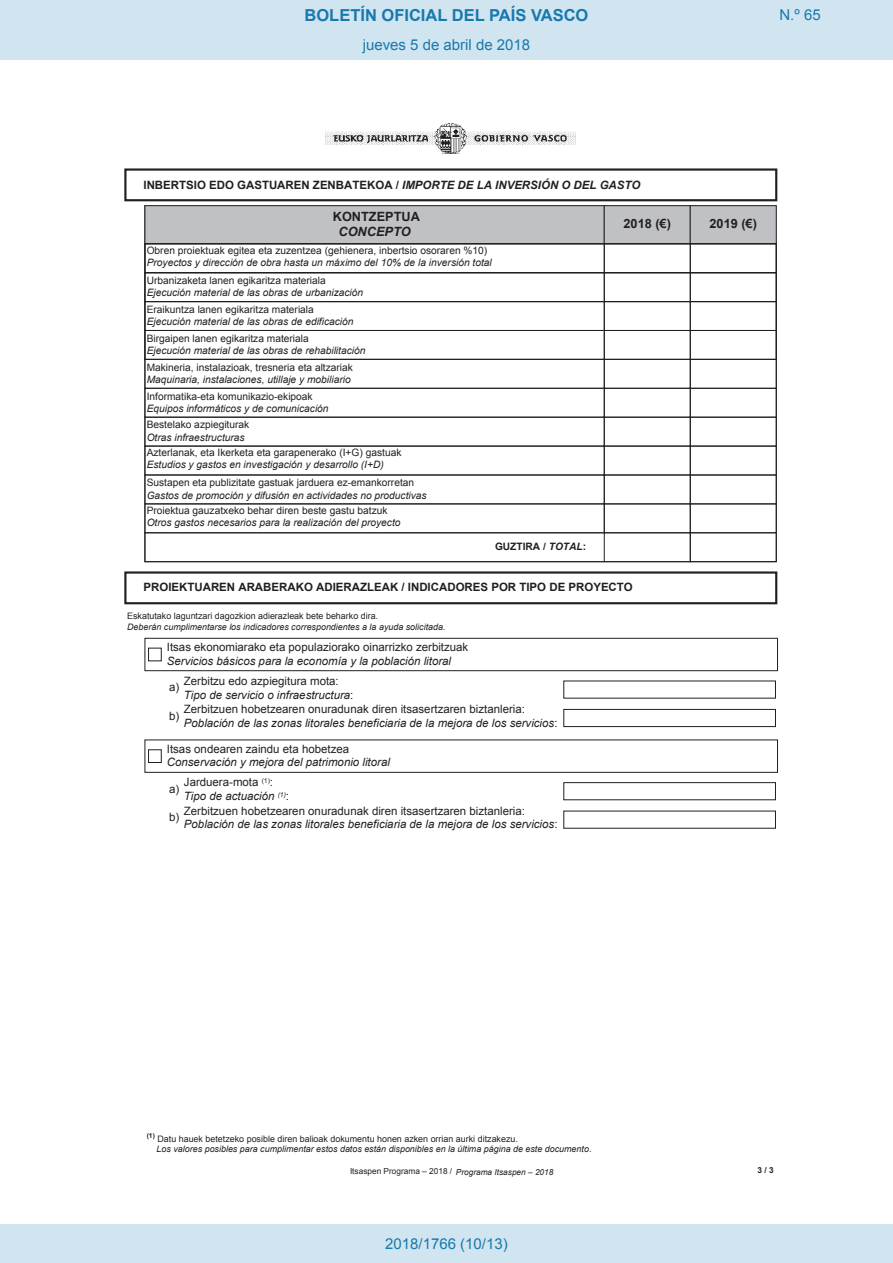
<style>
.page{position:relative;width:893px;height:1263px;background:#fff}
.page>*{position:absolute;margin:0;border:0;box-sizing:border-box;transform-origin:0 0}
.t1{font:700 16.5px "Arial";color:#1879ad}
.Paginacion_Centro{font:15px "Arial";color:#1879ad}
.t2{font:700 12.75px/15.3px "Arial";color:#231f20;text-align:center}
.t3{font:italic 11.4px/13.8px "Arial";color:#231f20}
.t4{font:11.4px/13.8px "Arial";color:#231f20}
.t5{font:700 11.4px "Arial";color:#231f20}
.t6{font:10.2px/12.3px "Arial";color:#231f20}
.t7{font:italic 10.2px/12.3px "Arial";color:#231f20}
.t8{font:700 10.2px "Arial";color:#231f20}
.t9{font:italic 8.85px/10.8px "Arial";color:#231f20}
.t10{font:8.25px "Arial";color:#231f20}
.t11{font:700 8.25px "Arial";color:#231f20}
.s1{font-style:italic}
.s2{font-style:normal}
</style>
<div class="page">
<img style="left:325px;top:123px;width:251px;height:30px">
<div style="left:124px;top:168px;width:653px;height:33px;border:2px solid #231f20"></div>
<div style="left:145px;top:206px;width:459px;height:38px;background:#c0c1c4"></div>
<div style="left:145px;top:205px;width:460px;height:39px;border:1px solid #231f20"></div>
<div style="left:604px;top:206px;width:86px;height:38px;background:#c0c1c4"></div>
<div style="left:604px;top:205px;width:87px;height:39px;border:1px solid #231f20"></div>
<div style="left:690px;top:206px;width:86px;height:38px;background:#c0c1c4"></div>
<div style="left:690px;top:205px;width:87px;height:39px;border:1px solid #231f20"></div>
<div style="left:145px;top:243px;width:460px;height:30px;border:1px solid #231f20"></div>
<div style="left:604px;top:243px;width:87px;height:30px;border:1px solid #231f20"></div>
<div style="left:690px;top:243px;width:87px;height:30px;border:1px solid #231f20"></div>
<div style="left:145px;top:272px;width:460px;height:30px;border:1px solid #231f20"></div>
<div style="left:604px;top:272px;width:87px;height:30px;border:1px solid #231f20"></div>
<div style="left:690px;top:272px;width:87px;height:30px;border:1px solid #231f20"></div>
<div style="left:145px;top:301px;width:460px;height:30px;border:1px solid #231f20"></div>
<div style="left:604px;top:301px;width:87px;height:30px;border:1px solid #231f20"></div>
<div style="left:690px;top:301px;width:87px;height:30px;border:1px solid #231f20"></div>
<div style="left:145px;top:330px;width:460px;height:30px;border:1px solid #231f20"></div>
<div style="left:604px;top:330px;width:87px;height:30px;border:1px solid #231f20"></div>
<div style="left:690px;top:330px;width:87px;height:30px;border:1px solid #231f20"></div>
<div style="left:145px;top:359px;width:460px;height:30px;border:1px solid #231f20"></div>
<div style="left:604px;top:359px;width:87px;height:30px;border:1px solid #231f20"></div>
<div style="left:690px;top:359px;width:87px;height:30px;border:1px solid #231f20"></div>
<div style="left:145px;top:388px;width:460px;height:29px;border:1px solid #231f20"></div>
<div style="left:604px;top:388px;width:87px;height:29px;border:1px solid #231f20"></div>
<div style="left:690px;top:388px;width:87px;height:29px;border:1px solid #231f20"></div>
<div style="left:145px;top:417px;width:460px;height:29px;border:1px solid #231f20"></div>
<div style="left:604px;top:417px;width:87px;height:29px;border:1px solid #231f20"></div>
<div style="left:690px;top:417px;width:87px;height:29px;border:1px solid #231f20"></div>
<div style="left:145px;top:446px;width:460px;height:29px;border:1px solid #231f20"></div>
<div style="left:604px;top:446px;width:87px;height:29px;border:1px solid #231f20"></div>
<div style="left:690px;top:446px;width:87px;height:29px;border:1px solid #231f20"></div>
<div style="left:145px;top:475px;width:460px;height:29px;border:1px solid #231f20"></div>
<div style="left:604px;top:475px;width:87px;height:29px;border:1px solid #231f20"></div>
<div style="left:690px;top:475px;width:87px;height:29px;border:1px solid #231f20"></div>
<div style="left:690px;top:504px;width:87px;height:29px;border:1px solid #231f20"></div>
<hr style="left:145px;top:532px;width:460px;height:1px;background:#231f20">
<hr style="left:145px;top:561px;width:460px;height:1px;background:#231f20">
<hr style="left:145px;top:532px;width:1px;height:30px;background:#231f20">
<div style="left:604px;top:532px;width:87px;height:30px;border:1px solid #231f20"></div>
<div style="left:690px;top:532px;width:87px;height:30px;border:1px solid #231f20"></div>
<div style="left:124px;top:571px;width:653px;height:33px;border:2px solid #231f20"></div>
<div style="left:145px;top:638px;width:633px;height:33px;border:1px solid #231f20"></div>
<div style="left:148px;top:648px;width:14px;height:13px;border:1px solid #231f20"></div>
<div style="left:563px;top:709px;width:213px;height:18px;border:1px solid #231f20"></div>
<div style="left:145px;top:740px;width:633px;height:33px;border:1px solid #231f20"></div>
<div style="left:148px;top:749px;width:14px;height:14px;border:1px solid #231f20"></div>
<div style="left:563px;top:782px;width:213px;height:18px;border:1px solid #231f20"></div>
<div style="left:0;top:0;width:893px;height:60px;background:#d0e5f0"></div>
<div style="left:0;top:1225px;width:893px;height:38px;background:#d0e5f0"></div>
<h1 class="t1" style="left:305px;top:4px;width:285px">BOLETÍN OFICIAL DEL PAÍS VASCO</h1>
<h2 class="Paginacion_Centro" style="left:779px;top:5px;width:43px">N.º 65</h2>
<h2 class="Paginacion_Centro" style="left:363px;top:35px;width:169px">jueves 5 de abril de 2018</h2>
<p class="t5" style="left:143px;top:177px;width:499px">INBERTSIO EDO GASTUAREN ZENBATEKOA / <span class="s1">IMPORTE DE LA INVERSIÓN O DEL GASTO</span></p>
<p class="t2" style="left:333px;top:209px;width:89px">KONTZEPTUA<br><span class="s1">CONCEPTO</span></p>
<p class="t6" style="left:147px;top:244px;width:347px">Obren proiektuak egitea eta zuzentzea (gehienera, inbertsio osoraren %10)<br><span class="s1">Proyectos y dirección de obra hasta un máximo del 10% de la inversión total</span></p>
<p class="t7" style="left:147px;top:274px;width:218px"><span class="s2">Urbanizaketa lanen egikaritza materiala<br></span>Ejecución material de las obras de urbanización</p>
<p class="t7" style="left:147px;top:303px;width:208px"><span class="s2">Eraikuntza lanen egikaritza materiala<br></span>Ejecución material de las obras de edificación</p>
<p class="t7" style="left:147px;top:332px;width:220px"><span class="s2">Birgaipen lanen egikaritza materiala<br></span>Ejecución material de las obras de rehabilitación</p>
<p class="t6" style="left:147px;top:361px;width:208px">Makineria, instalazioak, tresneria eta altzariak<br><span class="s1">Maquinaria, instalaciones, utillaje y mobiliario</span></p>
<p class="t6" style="left:147px;top:390px;width:183px">Informatika-eta komunikazio-ekipoak<br><span class="s1">Equipos informáticos y de comunicación</span></p>
<p class="t6" style="left:147px;top:419px;width:104px">Bestelako azpiegiturak<br><span class="s1">Otras infraestructuras</span></p>
<p class="t6" style="left:147px;top:446px;width:256px">Azterlanak, eta Ikerketa eta garapenerako (I+G) gastuak<br><span class="s1">Estudios y gastos en investigación y desarrollo (I+D)</span></p>
<p class="t6" style="left:147px;top:477px;width:281px">Sustapen eta publizitate gastuak jarduera ez-emankorretan<br><span class="s1">Gastos de promoción y difusión en actividades no productivas</span></p>
<p class="t7" style="left:147px;top:504px;width:255px"><span class="s2">Proiektua gauzatxeko behar diren beste gastu batzuk<br></span>Otros gastos necesarios para la realización del proyecto</p>
<p class="t8" style="left:495px;top:540px;width:93px">GUZTIRA / <span class="s1">TOTAL</span>:</p>
<p class="t5" style="left:143px;top:580px;width:491px">PROIEKTUAREN ARABERAKO ADIERAZLEAK / INDICADORES POR TIPO DE PROYECTO</p>
<p class="t9" style="left:127px;top:610px;width:320px"><span class="s2">Eskatutako laguntzari dagozkion adierazleak bete beharko dira.<br></span>Deberán cumplimentarse los indicadores correspondientes a la ayuda solicitada.</p>
<p class="t4" style="left:167px;top:640px;width:303px">Itsas ekonomiarako eta populaziorako oinarrizko zerbitzuak<br><span class="s1">Servicios básicos para la economía y la población litoral</span></p>
<p class="t4" style="left:169px;top:681px;width:12px">a)</p>
<p class="t3" style="left:184px;top:674px;width:171px"><span class="s2">Zerbitzu edo azpiegitura mota:<br></span>Tipo de servicio o infraestructura<span class="s2">:</span></p>
<p class="t4" style="left:169px;top:709px;width:12px">b)</p>
<p class="t3" style="left:184px;top:702px;width:375px"><span class="s2">Zerbitzuen hobetzearen onuradunak diren itsasertzaren biztanleria:<br></span>Población de las zonas litorales beneficiaria de la mejora de los servicios<span class="s2">:</span></p>
<p class="t3" style="left:167px;top:742px;width:225px"><span class="s2">Itsas ondearen zaindu eta hobetzea<br></span>Conservación y mejora del patrimonio litoral</p>
<p class="t4" style="left:169px;top:782px;width:12px">a)</p>
<p class="t4" style="left:184px;top:775px;width:107px">Jarduera-mota <sup>(1)</sup>:<br><span class="s1">Tipo de actuación</span> <sup>(1)</sup>:</p>
<p class="t4" style="left:169px;top:810px;width:12px">b)</p>
<p class="t3" style="left:184px;top:804px;width:375px"><span class="s2">Zerbitzuen hobetzearen onuradunak diren itsasertzaren biztanleria:<br></span>Población de las zonas litorales beneficiaria de la mejora de los servicios<span class="s2">:</span></p>
<p class="t2" style="left:623px;top:217px;width:49px">2018 (€)</p>
<p class="t2" style="left:709px;top:217px;width:49px">2019 (€)</p>
<p class="t9" style="left:157px;top:1133px;width:436px;text-indent:-10px"><sup>(1)</sup> <span class="s2">Datu hauek betetzeko posible diren balioak dokumentu honen azken orrian aurki ditzakezu.<br></span>Los valores posibles para cumplimentar estos datos están disponibles en la última página de este documento<span class="s2">.</span></p>
<p class="t10" style="left:350px;top:1166px;width:205px">Itsaspen Programa – 2018 / <span class="s1">Programa Itsaspen – 2018</span></p>
<p class="Paginacion_Centro" style="left:385px;top:1234px;width:124px">2018/1766 (10/13)</p>
<p class="t11" style="left:758px;top:1165px;width:18px">3 / 3</p>
</div>
